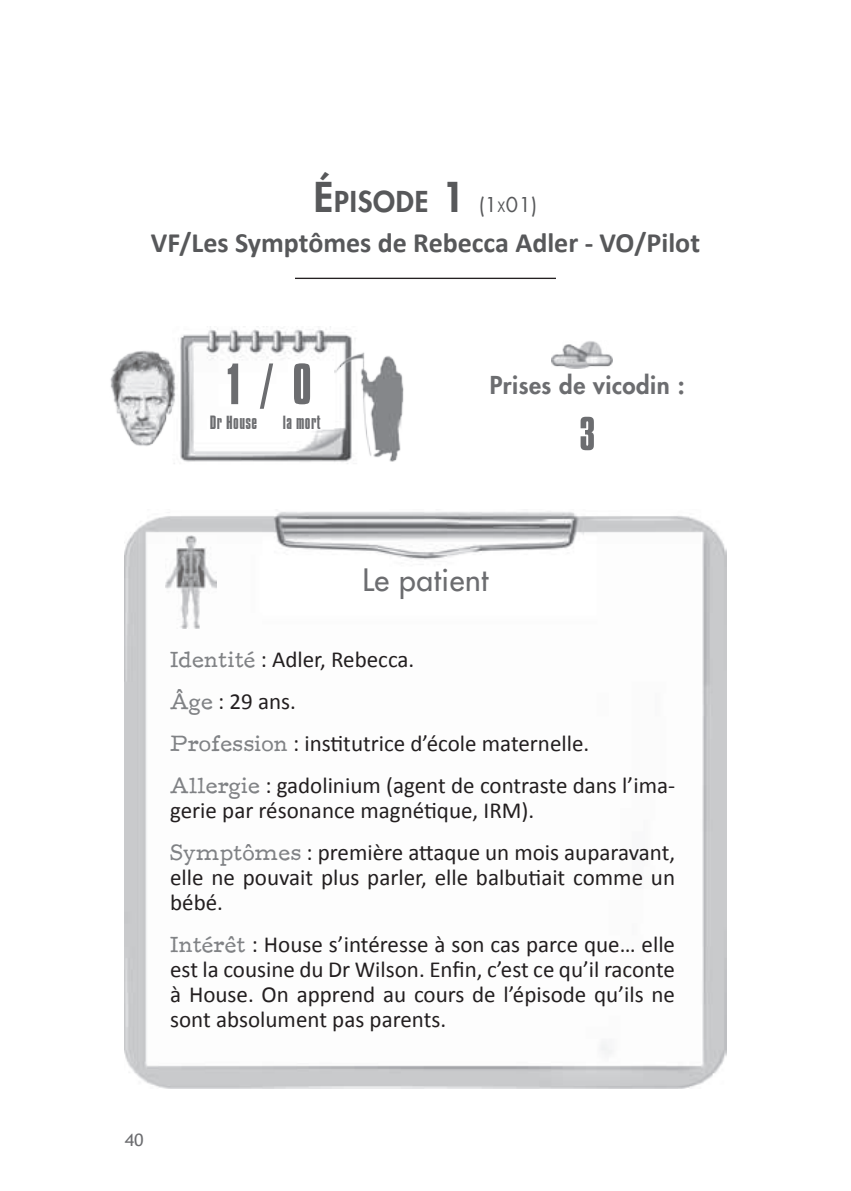
<style>
.page{position:relative;width:851px;height:1191px;background:#fff}
.page>*{position:absolute;margin:0;border:0;box-sizing:border-box;transform-origin:0 0}
.t1{font:50px "Compacta BT";color:#6c6d70}
.t2{font:50px "Compacta Plain";color:#6c6d70}
.t3{font:30px "Futura";letter-spacing:.02em;color:#6c6d70}
.t4{font:700 28px "Calibri";color:#57585a}
.t5{font:800 28px "Futura";letter-spacing:.03em;color:#57585a}
.t6{font:800 24px "Futura";letter-spacing:.02em;color:#6c6d70}
.t7{font:23px/42px "Calibri";color:#231f20}
.t8{font:20px "Compacta Plain";letter-spacing:.02em;color:#6c6d70}
.t9{font:17.2px "Trebuchet MS";color:#6c6d70;scale:1.05 1}
.s1{font-size:40px}
.s2{font-family:"Futura LT";font-weight:400;font-size:20px}
.s3{font-family:"Futura LT";font-weight:400;font-size:14px}
.s4{font-family:"F25 Executive";color:#808285}
</style>
<div class="page">
<img style="left:174px;top:326px;width:182px;height:138px">
<img style="left:125px;top:511px;width:601px;height:578px">
<img style="left:110px;top:349px;width:67px;height:97px">
<img style="left:551px;top:341px;width:61px;height:27px">
<img style="left:334px;top:344px;width:70px;height:120px">
<img style="left:166px;top:536px;width:51px;height:92px">
<hr style="left:295px;top:278px;width:261px;height:1px;background:#231f20">
<p class="t5" style="left:314px;top:184px;width:225px"><span class="s1">É</span>PISODE <span class="s1">1</span> <span class="s2">(1</span><span class="s3">x</span><span class="s2">01)</span></p>
<p class="t4" style="left:151px;top:225px;width:550px">VF/Les Symptômes de Rebecca Adler - VO/Pilot</p>
<h1 class="t1" style="left:227px;top:355px;width:86px">1 / 0</h1>
<p class="t8" style="left:210px;top:412px;width:49px">Dr House</p>
<p class="t8" style="left:283px;top:412px;width:39px">la mort</p>
<p class="t6" style="left:489px;top:370px;width:196px">Prises de vicodin :</p>
<h1 class="t2" style="left:579px;top:406px;width:17px">3</h1>
<h2 class="t3" style="left:362px;top:561px;width:127px">Le patient</h2>
<p class="t7" style="left:170px;top:637px;width:506px"><span class="s4">Identité</span> : Adler, Rebecca.<br><span class="s4">Âge</span> : 29 ans.<br><span class="s4">Profession</span> : institutrice d’école maternelle.<br><span class="s4">Allergie</span> : gadolinium (agent de contraste dans l’ima-</p>
<p class="t7" style="left:170px;top:788px;width:506px">gerie par résonance magnétique, IRM).<br><span class="s4">Symptômes</span> : première attaque un mois auparavant,</p>
<p class="t7" style="left:170px;top:863px;width:506px;line-height:25px">elle ne pouvait plus parler, elle balbutiait comme un bébé.</p>
<p class="t7" style="left:170px;top:930px;width:506px;line-height:25px;text-align:justify"><span class="s4">Intérêt</span> : House s’intéresse à son cas parce que… elle est la cousine du Dr Wilson. Enfin, c’est ce qu’il raconte à House. On apprend au cours de l’épisode qu’ils ne sont absolument pas parents.</p>
<p class="t9" style="left:125px;top:1129px;width:19px">40</p>
</div>
